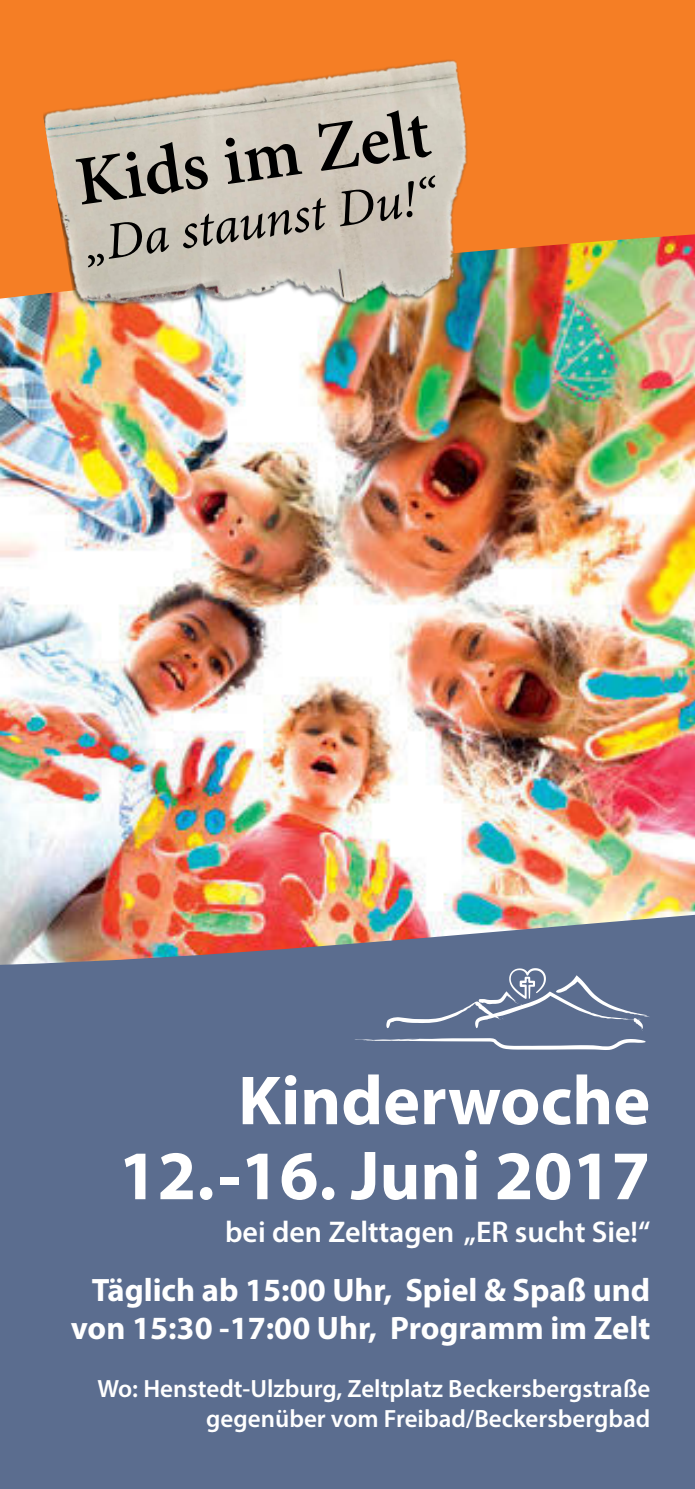
<style>
.page{position:relative;width:695px;height:1489px;background:#fff}
.page>*{position:absolute;margin:0;border:0;box-sizing:border-box;transform-origin:0 0}
.t1{font:700 70px/75px "Myriad Pro";color:#fff;text-align:right}
.t2{font:600 70px "Minion Pro";color:#000}
.t3{font:italic 52.5px "Minion Pro";color:#000}
.t4{font:700 32.5px/37.5px "Myriad Pro";color:#fff;text-align:right}
.t5{font:600 30px "Myriad Pro";color:#fff}
.t6{font:600 25px/30px "Myriad Pro";color:#fff;text-align:right}
</style>
<div class="page">
<img style="left:0;top:303px;width:694px;height:609px">
<svg style="left:0;top:0;width:694px;height:303px;background:#ee822d"></svg>
<div style="left:0;top:912px;width:694px;height:576px;background:#5b6d8f"></div>
<svg style="left:354px;top:968px;width:296px;height:81px;background:#6c7c9a"></svg>
<img style="left:43px;top:43px;width:452px;height:315px">
<h1 class="t2" style="left:69px;top:135px;width:358px;rotate:-8deg">Kids im Zelt</h1>
<h2 class="t3" style="left:80px;top:210px;width:355px;rotate:-8deg">„Da staunst Du!“</h2>
<h1 class="t1" style="left:119px;top:1060px;width:533px">Kinderwoche<br>12.-16. Juni 2017</h1>
<p class="t5" style="left:225px;top:1213px;width:426px">bei den Zelttagen „ER sucht Sie!“</p>
<h3 class="t4" style="left:71px;top:1270px;width:580px">Täglich ab 15:00 Uhr, Spiel &amp; Spaß und von 15:30 -17:00 Uhr, Programm im Zelt</h3>
<p class="t6" style="left:97px;top:1372px;width:554px">Wo: Henstedt-Ulzburg, Zeltplatz Beckersbergstraße gegenüber vom Freibad/Beckersbergbad</p>
</div>
